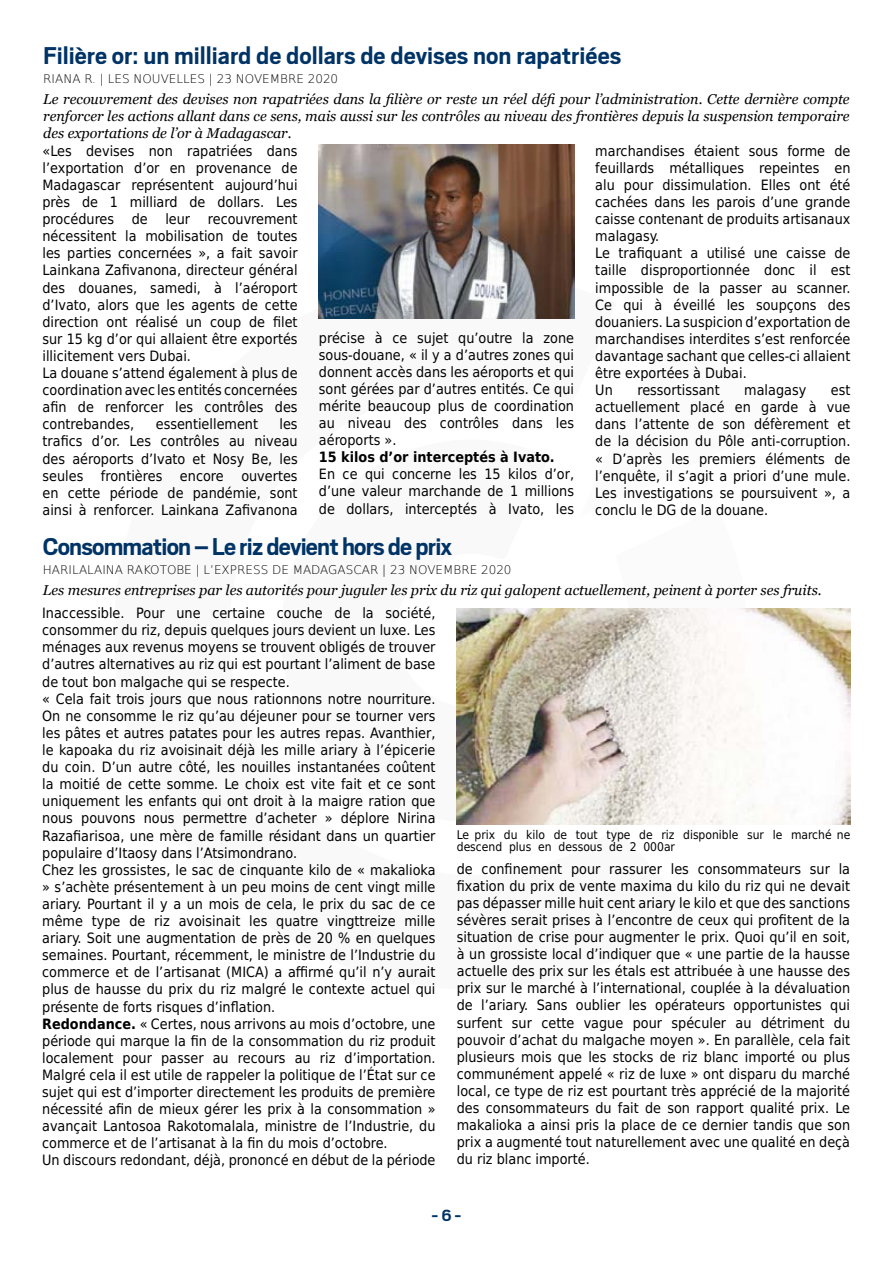
<style>
.page{position:relative;width:893px;height:1263px;background:#fff}
.page>*{position:absolute;margin:0;border:0;box-sizing:border-box;transform-origin:0 0}
.Titre{font:700 27px "Scout";letter-spacing:-.005em;color:#036}
.Titre-2{font:700 27px "Scout";letter-spacing:-.03em;color:#036}
.t1{font:700 18px "Scout";color:#036}
.Intertitre{font:14.25px/17.1px "DejaVu Sans Condensed";color:#000;text-align:justify}
.Chapo{font:italic 14.25px/17.1px "Georgia";color:#000;text-align:justify}
.Intertitre-2{font:700 14.25px "DejaVu Sans Condensed";color:#000}
.Signature{font:200 12px "DejaVu Sans";color:#000}
.Légende{font:12px/12px "DejaVu Sans Condensed";color:#000}
.s1{font-weight:700}
</style>
<div class="page">
<img style="left:319px;top:145px;width:255px;height:174px">
<img style="left:457px;top:608px;width:393px;height:217px">
<p class="Titre" style="left:43px;top:38px;width:580px">Filière or: un milliard de dollars de devises non rapatriées</p>
<p class="Signature" style="left:43px;top:70px;width:296px">RIANA R. | LES NOUVELLES | 23 NOVEMBRE 2020</p>
<p class="Chapo" style="left:43px;top:91px;width:808px">Le recouvrement des devises non rapatriées dans la filière or reste un réel défi pour l’administration. Cette dernière compte renforcer les actions allant dans ce sens, mais aussi sur les contrôles au niveau des frontières depuis la suspension temporaire des exportations de l’or à Madagascar.</p>
<p class="Intertitre" style="left:43px;top:142px;width:257px">«Les devises non rapatriées dans l’exportation d’or en provenance de Madagascar représentent aujourd’hui près de 1 milliard de dollars. Les procédures de leur recouvrement nécessitent la mobilisation de toutes les parties concernées », a fait savoir Lainkana Zafivanona, directeur général des douanes, samedi, à l’aéroport d’Ivato, alors que les agents de cette direction ont réalisé un coup de filet sur 15 kg d’or qui allaient être exportés illicitement vers Dubai.</p>
<p class="Intertitre" style="left:43px;top:364px;width:257px">La douane s’attend également à plus de coordination avec les entités concernées afin de renforcer les contrôles des contrebandes,</p>
<p class="Intertitre" style="left:595px;top:142px;width:257px">marchandises étaient sous forme de feuillards métalliques repeintes en alu pour dissimulation. Elles ont été cachées dans les parois d’une grande caisse contenant de produits artisanaux malagasy.</p>
<p class="Intertitre" style="left:595px;top:244px;width:257px">Le trafiquant a utilisé une caisse de taille disproportionnée donc il est impossible de la passer au scanner.<br>Ce qui à éveillé les soupçons des douaniers. La suspicion d’exportation de marchandises interdites s’est renforcée davantage sachant que celles-ci allaient être exportées à Dubai.</p>
<p class="Intertitre" style="left:595px;top:381px;width:19px">Un</p>
<p class="Intertitre" style="left:637px;top:381px;width:84px">ressortissant</p>
<p class="Intertitre" style="left:744px;top:381px;width:64px">malagasy</p>
<p class="Intertitre" style="left:319px;top:328px;width:257px">précise à ce sujet qu’outre la zone sous-douane, « il y a d’autres zones qui donnent accès dans les aéroports et qui sont gérées par d’autres entités. Ce qui mérite beaucoup plus de coordination au niveau des contrôles dans les aéroports ».</p>
<p class="Intertitre-2" style="left:319px;top:445px;width:237px">15 kilos d’or interceptés à Ivato.</p>
<p class="Intertitre" style="left:319px;top:465px;width:257px">En ce qui concerne les 15 kilos d’or, d’une valeur marchande de 1 millions de dollars, interceptés à Ivato, les</p>
<p class="Intertitre" style="left:595px;top:381px;width:257px;text-indent:236px">est actuellement placé en garde à vue dans l’attente de son défèrement et de la décision du Pôle anti-corruption. « D’après les premiers éléments de l’enquête, il s’agit a priori d’une mule.<br>Les investigations se poursuivent », a conclu le DG de la douane.</p>
<p class="Intertitre" style="left:43px;top:415px;width:257px;text-indent:237px">les trafics d’or. Les contrôles au niveau des aéroports d’Ivato et Nosy Be, les seules frontières encore ouvertes en cette période de pandémie, sont ainsi à renforcer. Lainkana Zafivanona</p>
<p class="Intertitre" style="left:156px;top:415px;width:104px">essentiellement</p>
<p class="Titre-2" style="left:43px;top:529px;width:411px">Consommation – Le riz devient hors de prix</p>
<p class="Signature" style="left:43px;top:561px;width:470px">HARILALAINA RAKOTOBE | L’EXPRESS DE MADAGASCAR | 23 NOVEMBRE 2020</p>
<p class="Chapo" style="left:43px;top:582px;width:780px">Les mesures entreprises par les autorités pour juguler les prix du riz qui galopent actuellement, peinent à porter ses fruits.</p>
<p class="Intertitre" style="left:42px;top:604px;width:395px">Inaccessible. Pour une certaine couche de la société, consommer du riz, depuis quelques jours devient un luxe. Les ménages aux revenus moyens se trouvent obligés de trouver d’autres alternatives au riz qui est pourtant l’aliment de base de tout bon malgache qui se respecte.</p>
<p class="Intertitre" style="left:42px;top:690px;width:395px">« Cela fait trois jours que nous rationnons notre nourriture.<br>On ne consomme le riz qu’au déjeuner pour se tourner vers les pâtes et autres patates pour les autres repas. Avanthier, le kapoaka du riz avoisinait déjà les mille ariary à l’épicerie du coin. D’un autre côté, les nouilles instantanées coûtent la moitié de cette somme. Le choix est vite fait et ce sont uniquement les enfants qui ont droit à la maigre ration que nous pouvons nous permettre d’acheter » déplore Nirina Razafiarisoa, une mère de famille résidant dans un quartier populaire d’Itaosy dans l’Atsimondrano.</p>
<p class="Intertitre" style="left:42px;top:861px;width:395px">Chez les grossistes, le sac de cinquante kilo de « makalioka » s’achète présentement à un peu moins de cent vingt mille ariary. Pourtant il y a un mois de cela, le prix du sac de ce même type de riz avoisinait les quatre vingttreize mille ariary. Soit une augmentation de près de 20 % en quelques semaines. Pourtant, récemment, le ministre de l’Industrie du commerce et de l’artisanat (MICA) a affirmé qu’il n’y aurait plus de hausse du prix du riz malgré le contexte actuel qui présente de forts risques d’inflation.</p>
<p class="Intertitre" style="left:42px;top:1014px;width:395px"><span class="s1">Redondance.</span> « Certes, nous arrivons au mois d’octobre, une période qui marque la fin de la consommation du riz produit localement pour passer au recours au riz d’importation.<br>Malgré cela il est utile de rappeler la politique de l’État sur ce sujet qui est d’importer directement les produits de première nécessité afin de mieux gérer les prix à la consommation » avançait Lantosoa Rakotomalala, ministre de l’Industrie, du commerce et de l’artisanat à la fin du mois d’octobre.</p>
<p class="Intertitre" style="left:42px;top:1151px;width:395px">Un discours redondant, déjà, prononcé en début de la période</p>
<p class="Légende" style="left:457px;top:829px;width:395px">Le prix du kilo de tout type de riz disponible sur le marché ne descend plus en dessous de 2 000ar</p>
<p class="Intertitre" style="left:457px;top:860px;width:395px">de confinement pour rassurer les consommateurs sur la fixation du prix de vente maxima du kilo du riz qui ne devait pas dépasser mille huit cent ariary le kilo et que des sanctions sévères serait prises à l’encontre de ceux qui profitent de la situation de crise pour augmenter le prix. Quoi qu’il en soit, à un grossiste local d’indiquer que « une partie de la hausse actuelle des prix sur les étals est attribuée à une hausse des prix sur le marché à l’international, couplée à la dévaluation de l’ariary. Sans oublier les opérateurs opportunistes qui surfent sur cette vague pour spéculer au détriment du pouvoir d’achat du malgache moyen ». En parallèle, cela fait plusieurs mois que les stocks de riz blanc importé ou plus communément appelé « riz de luxe » ont disparu du marché local, ce type de riz est pourtant très apprécié de la majorité des consommateurs du fait de son rapport qualité prix. Le makalioka a ainsi pris la place de ce dernier tandis que son prix a augmenté tout naturellement avec une qualité en deçà du riz blanc importé.</p>
<p class="t1" style="left:432px;top:1204px;width:31px">- 6 -</p>
</div>
